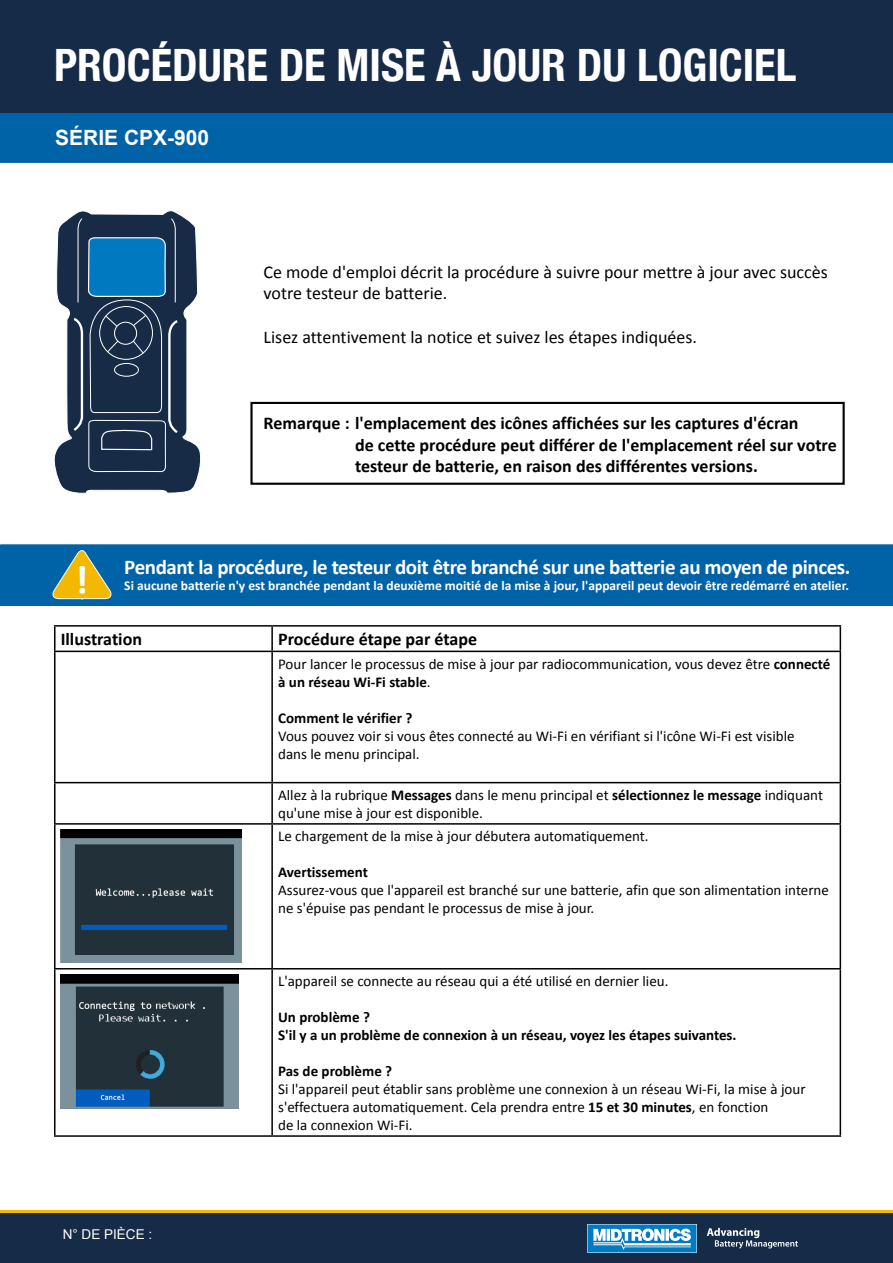
<style>
.page{position:relative;width:893px;height:1263px;background:#fff}
.page>*{position:absolute;margin:0;border:0;box-sizing:border-box;transform-origin:0 0}
.t1{font:700 condensed 44.55px "Helvetica Neue";color:#fff}
.t2{font:700 40.2px "Calibri";color:#fff}
.t3{font:700 21px "Calibri";letter-spacing:-.02em;color:#fff}
.t4{font:700 21px "Arial";color:#fff}
.t5{font:700 18px/21.6px "Calibri";color:#000}
.t6{font:18px/21.6px "Calibri";color:#000}
.t7{font:15px/18px "Calibri";color:#000}
.t8{font:700 15px/18px "Calibri";color:#000}
.t9{font:700 13.5px "Calibri";color:#fff}
.t10{font:13.5px "Arial";color:#fff}
.s1{font-weight:700}
</style>
<div class="page">
<div style="left:250px;top:402px;width:595px;height:83px;border:2px solid #000"></div>
<div style="left:0;top:113px;width:892px;height:49px;background:#0063a7"></div>
<div style="left:0;top:112px;width:893px;height:51px;border:2px solid #0063a7"></div>
<div style="left:0;top:0;width:893px;height:113px;background:#162b47"></div>
<hr style="left:1px;top:1210px;width:892px;height:4px;background:#f3b900">
<div style="left:0;top:1213px;width:893px;height:50px;background:#162b47"></div>
<svg style="left:587px;top:1224px;width:110px;height:28px;background:#61acd9"></svg>
<svg style="left:707px;top:1228px;width:91px;height:20px"></svg>
<svg style="left:54px;top:210px;width:147px;height:284px"></svg>
<div style="left:1px;top:545px;width:892px;height:60px;background:#0063a7"></div>
<div style="left:0;top:544px;width:893px;height:62px;border:2px solid #0063a7"></div>
<svg style="left:52px;top:550px;width:60px;height:50px"></svg>
<hr style="left:54px;top:625px;width:218px;height:2px;background:#000">
<hr style="left:54px;top:627px;width:2px;height:24px;background:#000">
<hr style="left:272px;top:625px;width:569px;height:2px;background:#000">
<hr style="left:271px;top:627px;width:2px;height:24px;background:#000">
<svg style="left:840px;top:627px;width:1px;height:24px"></svg>
<hr style="left:54px;top:651px;width:218px;height:1px;background:#000">
<hr style="left:54px;top:652px;width:2px;height:130px;background:#000">
<hr style="left:272px;top:651px;width:569px;height:1px;background:#000">
<hr style="left:271px;top:652px;width:2px;height:130px;background:#000">
<hr style="left:840px;top:652px;width:1px;height:130px;background:#000">
<hr style="left:54px;top:782px;width:218px;height:1px;background:#000">
<hr style="left:54px;top:783px;width:2px;height:40px;background:#000">
<hr style="left:272px;top:782px;width:569px;height:1px;background:#000">
<hr style="left:271px;top:783px;width:2px;height:40px;background:#000">
<hr style="left:840px;top:783px;width:1px;height:40px;background:#000">
<hr style="left:54px;top:823px;width:218px;height:2px;background:#000">
<hr style="left:54px;top:825px;width:2px;height:143px;background:#000">
<hr style="left:272px;top:823px;width:569px;height:2px;background:#000">
<hr style="left:271px;top:825px;width:2px;height:143px;background:#000">
<hr style="left:840px;top:825px;width:1px;height:143px;background:#000">
<hr style="left:54px;top:968px;width:218px;height:1px;background:#000">
<hr style="left:54px;top:969px;width:2px;height:166px;background:#000">
<hr style="left:272px;top:968px;width:569px;height:1px;background:#000">
<hr style="left:271px;top:969px;width:2px;height:166px;background:#000">
<hr style="left:840px;top:969px;width:1px;height:166px;background:#000">
<hr style="left:54px;top:1135px;width:218px;height:2px;background:#000">
<hr style="left:272px;top:1135px;width:569px;height:2px;background:#000">
<img style="left:61px;top:830px;width:180px;height:133px">
<img style="left:61px;top:975px;width:178px;height:133px">
<h1 class="t1" style="left:54px;top:28px;width:744px">PROCÉDURE DE MISE À JOUR DU LOGICIEL</h1>
<h3 class="t4" style="left:55px;top:124px;width:156px">SÉRIE CPX-900</h3>
<p class="t6" style="left:264px;top:260px;width:566px">Ce mode d'emploi décrit la procédure à suivre pour mettre à jour avec succès votre testeur de batterie.</p>
<p class="t6" style="left:264px;top:325px;width:435px">Lisez attentivement la notice et suivez les étapes indiquées.</p>
<p class="t5" style="left:355px;top:411px;width:483px;text-indent:-91px">Remarque : l'emplacement des icônes affichées sur les captures d'écran<br>de cette procédure peut différer de l'emplacement réel sur votre testeur de batterie, en raison des différentes versions.</p>
<h2 class="t2" style="left:75px;top:554px;width:15px">!</h2>
<h3 class="t3" style="left:124px;top:554px;width:728px">Pendant la procédure, le testeur doit être branché sur une batterie au moyen de pinces.</h3>
<p class="t9" style="left:124px;top:577px;width:726px">Si aucune batterie n'y est branchée pendant la deuxième moitié de la mise à jour, l'appareil peut devoir être redémarré en atelier.</p>
<p class="t5" style="left:61px;top:628px;width:83px">Illustration</p>
<p class="t5" style="left:278px;top:628px;width:200px">Procédure étape par étape</p>
<p class="t7" style="left:278px;top:654px;width:554px">Pour lancer le processus de mise à jour par radiocommunication, vous devez être <span class="s1">connecté à un réseau Wi-Fi stable</span>.</p>
<p class="t8" style="left:278px;top:708px;width:136px">Comment le vérifier ?</p>
<p class="t7" style="left:278px;top:726px;width:518px">Vous pouvez voir si vous êtes connecté au Wi-Fi en vérifiant si l'icône Wi-Fi est visible dans le menu principal.</p>
<p class="t7" style="left:278px;top:785px;width:546px">Allez à la rubrique <span class="s1">Messages</span> dans le menu principal et <span class="s1">sélectionnez le message</span> indiquant qu'une mise à jour est disponible.</p>
<p class="t7" style="left:278px;top:826px;width:372px">Le chargement de la mise à jour débutera automatiquement.</p>
<p class="t8" style="left:278px;top:862px;width:91px">Avertissement</p>
<p class="t7" style="left:278px;top:880px;width:552px">Assurez-vous que l'appareil est branché sur une batterie, afin que son alimentation interne ne s'épuise pas pendant le processus de mise à jour.</p>
<p class="t10" style="left:63px;top:1226px;width:91px">N° DE PIÈCE :</p>
<p class="t7" style="left:278px;top:971px;width:392px">L'appareil se connecte au réseau qui a été utilisé en dernier lieu.</p>
<p class="t8" style="left:278px;top:1007px;width:460px">Un problème ?<br>S'il y a un problème de connexion à un réseau, voyez les étapes suivantes.</p>
<p class="t8" style="left:278px;top:1061px;width:116px">Pas de problème ?</p>
<p class="t7" style="left:278px;top:1079px;width:529px">Si l'appareil peut établir sans problème une connexion à un réseau Wi-Fi, la mise à jour s'effectuera automatiquement. Cela prendra entre <span class="s1">15 et 30 minutes</span>, en fonction<br>de la connexion Wi-Fi.</p>
</div>
